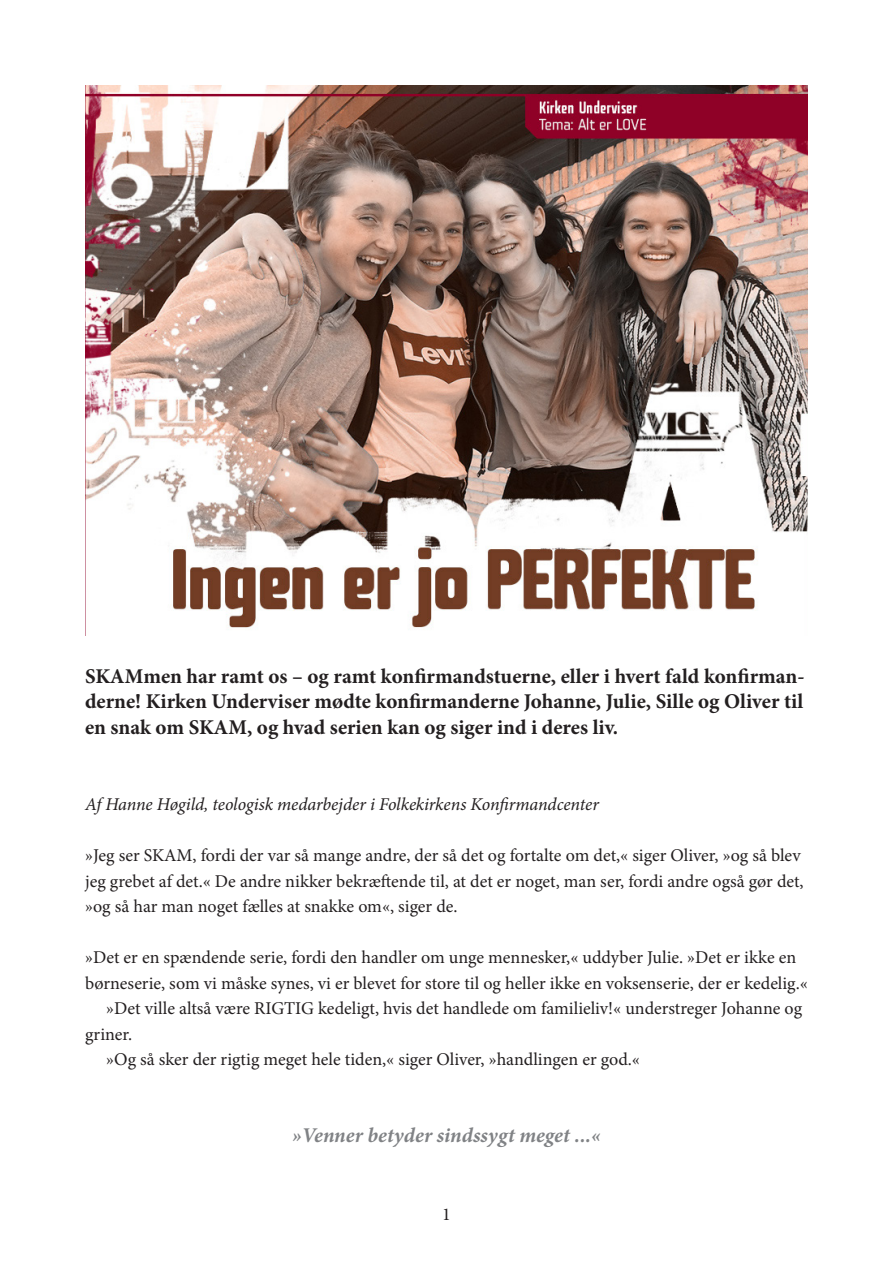
<style>
.page{position:relative;width:893px;height:1263px;background:#fff}
.page>*{position:absolute;margin:0;border:0;box-sizing:border-box;transform-origin:0 0}
.Manchet{font:700 21px/25.5px "Minion Pro";color:#231f20;text-align:justify}
.Citat{font:italic 700 21px "Minion Pro";color:#808285}
.Brødtekst{font:18px/25.5px "Minion Pro";color:#231f20}
.Brødtekst-2{font:italic 18px "Minion Pro";letter-spacing:-.005em;color:#231f20}
</style>
<div class="page">
<img style="left:85px;top:85px;width:723px;height:550px">
<p class="Manchet" style="left:85px;top:663px;width:721px">SKAMmen har ramt os – og ramt konfirmandstuerne, eller i hvert fald konfirman&shy;derne! Kirken Underviser mødte konfirmanderne Johanne, Julie, Sille og Oliver til en snak om SKAM, og hvad serien kan og siger ind i deres liv.</p>
<p class="Brødtekst-2" style="left:85px;top:792px;width:515px">Af Hanne Høgild, teologisk medarbejder i Folkekirkens Konfirmandcenter</p>
<p class="Brødtekst" style="left:85px;top:843px;width:720px">»Jeg ser SKAM, fordi der var så mange andre, der så det og fortalte om det,« siger Oliver, »og så blev jeg grebet af det.« De andre nikker bekræftende til, at det er noget, man ser, fordi andre også gør det, »og så har man noget fælles at snakke om«, siger de.</p>
<p class="Brødtekst" style="left:85px;top:945px;width:724px">»Det er en spændende serie, fordi den handler om unge mennesker,« uddyber Julie. »Det er ikke en børneserie, som vi måske synes, vi er blevet for store til og heller ikke en voksenserie, der er kedelig.«</p>
<p class="Brødtekst" style="left:85px;top:996px;width:719px;text-indent:21px">»Det ville altså være RIGTIG kedeligt, hvis det handlede om familieliv!« understreger Johanne og griner.</p>
<p class="Brødtekst" style="left:106px;top:1047px;width:535px">»Og så sker der rigtig meget hele tiden,« siger Oliver, »handlingen er god.«</p>
<p class="Citat" style="left:292px;top:1120px;width:310px">»Venner betyder sindssygt meget ...«</p>
<p class="Brødtekst" style="left:442px;top:1201px;width:10px">1</p>
</div>
